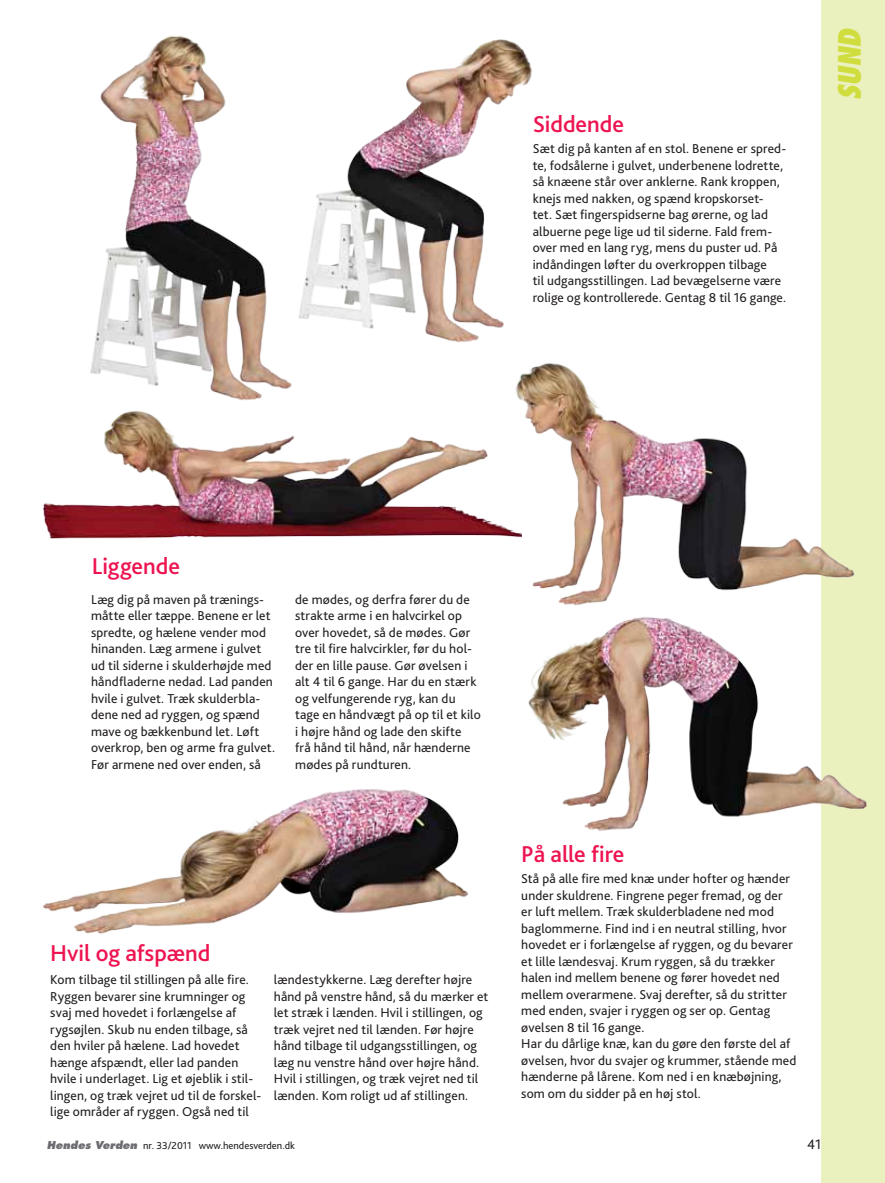
<style>
.page{position:relative;width:885px;height:1183px;background:#fff}
.page>*{position:absolute;margin:0;border:0;box-sizing:border-box;transform-origin:0 0}
.t1{font:italic 800 condensed 30px "Futura Std";color:#d0dd3f}
.t2{font:500 24px "Bliss 2";letter-spacing:-.005em;color:#ed1450}
.t3{font:14.25px "Bliss 2";color:#231f20}
.t4{font:13.5px/16.5px "Bliss 2";letter-spacing:.01em;color:#231f20}
.t5{font:10.5px "Bliss 2";color:#231f20}
.s1{font-family:"Futura Std";font-weight:800;font-style:italic;color:#6c6d70}
</style>
<div class="page">
<div style="left:821px;top:0;width:63px;height:1182px;background:#ebf1be"></div>
<img style="left:306px;top:39px;width:226px;height:304px">
<img style="left:94px;top:36px;width:212px;height:313px">
<img style="left:42px;top:349px;width:413px;height:190px">
<img style="left:455px;top:363px;width:400px;height:234px">
<img style="left:528px;top:597px;width:339px;height:234px">
<img style="left:43px;top:789px;width:425px;height:145px">
<h2 class="t2" style="left:532px;top:109px;width:93px">Siddende</h2>
<p class="t4" style="left:532px;top:140px;width:255px">Sæt dig på kanten af en stol. Benene er spred&shy;te, fodsålerne i gulvet, underbenene lodrette, så knæene står over anklerne. Rank kroppen, knejs med nakken, og spænd kropskorset&shy;tet. Sæt fingerspidserne bag ørerne, og lad albuerne pege lige ud til siderne. Fald frem&shy;over med en lang ryg, mens du puster ud. På indåndingen løfter du overkroppen tilbage<br>til udgangsstillingen. Lad bevægelserne være rolige og kontrollerede. Gentag 8 til 16 gange.</p>
<h1 class="t1" style="left:830px;top:100px;width:74px;rotate:-90deg">sund</h1>
<h2 class="t2" style="left:92px;top:551px;width:90px">Liggende</h2>
<p class="t4" style="left:91px;top:590px;width:185px">Læg dig på maven på trænings&shy;måtte eller tæppe. Benene er let spredte, og hælene vender mod hinanden. Læg armene i gulvet ud til siderne i skulderhøjde med håndfladerne nedad. Lad panden hvile i gulvet. Træk skulderbla&shy;dene ned ad ryggen, og spænd mave og bækkenbund let. Løft overkrop, ben og arme fra gulvet.<br>Før armene ned over enden, så</p>
<p class="t4" style="left:295px;top:590px;width:187px">de mødes, og derfra fører du de strakte arme i en halvcirkel op over hovedet, så de mødes. Gør tre til fire halvcirkler, før du hol&shy;der en lille pause. Gør øvelsen i alt 4 til 6 gange. Har du en stærk og velfungerende ryg, kan du tage en håndvægt på op til et kilo i højre hånd og lade den skifte<br>frå hånd til hånd, når hænderne mødes på rundturen.</p>
<h2 class="t2" style="left:50px;top:937px;width:162px">Hvil og afspænd</h2>
<p class="t4" style="left:50px;top:970px;width:212px">Kom tilbage til stillingen på alle fire.<br>Ryggen bevarer sine krumninger og svaj med hovedet i forlængelse af rygsøjlen. Skub nu enden tilbage, så den hviler på hælene. Lad hovedet hænge afspændt, eller lad panden hvile i underlaget. Lig et øjeblik i stil&shy;lingen, og træk vejret ud til de forskel&shy;lige områder af ryggen. Også ned til</p>
<p class="t4" style="left:274px;top:970px;width:216px">lændestykkerne. Læg derefter højre hånd på venstre hånd, så du mærker et let stræk i lænden. Hvil i stillingen, og træk vejret ned til lænden. Før højre hånd tilbage til udgangsstillingen, og læg nu venstre hånd over højre hånd.<br>Hvil i stillingen, og træk vejret ned til lænden. Kom roligt ud af stillingen.</p>
<h2 class="t2" style="left:521px;top:839px;width:105px">På alle fire</h2>
<p class="t4" style="left:521px;top:869px;width:276px">Stå på alle fire med knæ under hofter og hænder under skuldrene. Fingrene peger fremad, og der er luft mellem. Træk skulderbladene ned mod baglommerne. Find ind i en neutral stilling, hvor hovedet er i forlængelse af ryggen, og du bevarer et lille lændesvaj. Krum ryggen, så du trækker halen ind mellem benene og fører hovedet ned mellem overarmene. Svaj derefter, så du stritter med enden, svajer i ryggen og ser op. Gentag øvelsen 8 til 16 gange.<br>H ar du dårlige knæ, kan du gøre den første del af øvelsen, hvor du svajer og krummer, stående med hænderne på lårene. Kom ned i en knæbøjning, som om du sidder på en høj stol.</p>
<p class="t5" style="left:47px;top:1138px;width:249px"><span class="s1">Hendes Verden</span> nr. 33/2011 www.hendesverden.dk</p>
<p class="t3" style="left:807px;top:1135px;width:15px">41</p>
</div>
